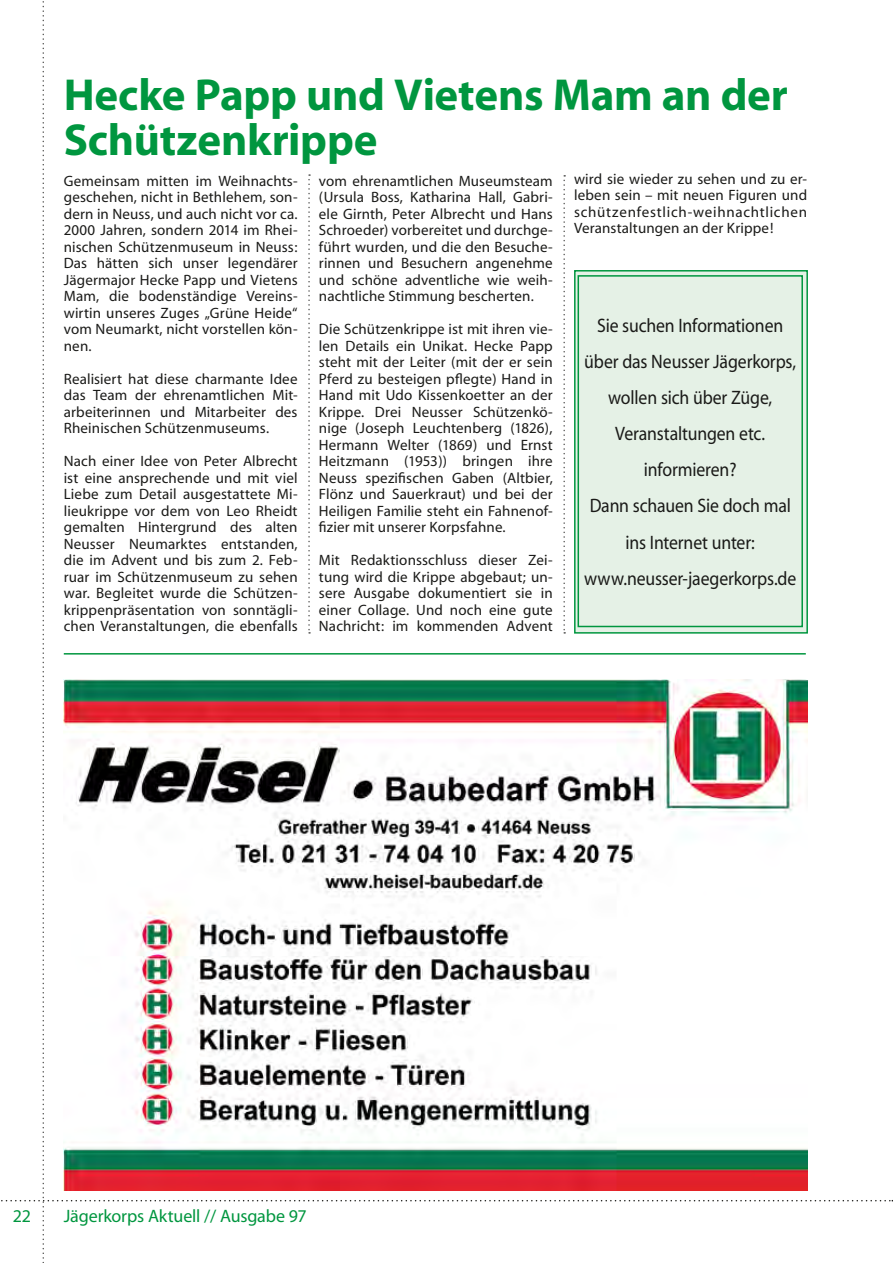
<style>
.page{position:relative;width:893px;height:1263px;background:#fff}
.page>*{position:absolute;margin:0;border:0;box-sizing:border-box;transform-origin:0 0}
.t1{font:700 45px/45px "Myriad";letter-spacing:-.005em;color:#00963f}
.t2{font:19.5px/36px "Myriad";letter-spacing:-.01em;color:#1a1a18;text-align:center;scale:.91 1}
.t3{font:18px "Myriad";letter-spacing:-.01em;color:#00963f}
.t4{font:15px/16.5px "Myriad";letter-spacing:.01em;color:#1a1a18;text-align:justify}
</style>
<div class="page">
<img style="left:64px;top:679px;width:744px;height:511px">
<div style="left:574px;top:270px;width:234px;height:364px;background:#e5f1e6;border:2px solid #00963f"></div>
<div style="left:577px;top:275px;width:226px;height:352px;border:2px solid #00963f"></div>
<hr style="left:64px;top:653px;width:742px;height:1px;background:#00963f">
<h1 class="t1" style="left:64px;top:74px;width:726px">Hecke Papp und Vietens Mam an der<br>Schützenkrippe</h1>
<p class="t4" style="left:574px;top:171px;width:235px">wird sie wieder zu sehen und zu er&shy;leben sein – mit neuen Figuren und schützenfestlich-weihnachtlichen Veranstaltungen an der Krippe!</p>
<p class="t4" style="left:64px;top:173px;width:235px">Gemeinsam mitten im Weihnachts&shy;geschehen, nicht in Bethlehem, son&shy;dern in Neuss, und auch nicht vor ca.<br>2000 Jahren, sondern 2014 im Rhei&shy;nischen Schützenmuseum in Neuss:<br>Das hätten sich unser legendärer Jägermajor Hecke Papp und Vietens Mam, die bodenständige Vereins&shy;wirtin unseres Zuges „Grüne Heide“ vom Neumarkt, nicht vorstellen kön&shy;nen.</p>
<p class="t4" style="left:64px;top:371px;width:235px">Realisiert hat diese charmante Idee das Team der ehrenamtlichen Mit&shy;arbeiterinnen und Mitarbeiter des Rheinischen Schützenmuseums.</p>
<p class="t4" style="left:64px;top:453px;width:235px">Nach einer Idee von Peter Albrecht ist eine ansprechende und mit viel Liebe zum Detail ausgestattete Mi&shy;lieukrippe vor dem von Leo Rheidt gemalten Hintergrund des alten Neusser Neumarktes entstanden, die im Advent und bis zum 2. Feb&shy;ruar im Schützenmuseum zu sehen war. Begleitet wurde die Schützen&shy;krippenpräsentation von sonntägli&shy;chen Veranstaltungen, die ebenfalls</p>
<p class="t4" style="left:319px;top:173px;width:235px">vom ehrenamtlichen Museumsteam (Ursula Boss, Katharina Hall, Gabri&shy;ele Girnth, Peter Albrecht und Hans Schroeder) vorbereitet und durchge&shy;führt wurden, und die den Besuche&shy;rinnen und Besuchern angenehme und schöne adventliche wie weih&shy;nachtliche Stimmung bescherten.</p>
<p class="t4" style="left:319px;top:321px;width:235px">Die Schützenkrippe ist mit ihren vie&shy;len Details ein Unikat. Hecke Papp steht mit der Leiter (mit der er sein Pferd zu besteigen pflegte) Hand in Hand mit Udo Kissenkoetter an der Krippe. Drei Neusser Schützenkö&shy;nige (Joseph Leuchtenberg (1826), Hermann Welter (1869) und Ernst Heitzmann (1953)) bringen ihre Neuss spezifischen Gaben (Altbier, Flönz und Sauerkraut) und bei der Heiligen Familie steht ein Fahnenof&shy;fizier mit unserer Korpsfahne.</p>
<p class="t4" style="left:319px;top:552px;width:235px">Mit Redaktionsschluss dieser Zei&shy;tung wird die Krippe abgebaut; un&shy;sere Ausgabe dokumentiert sie in einer Collage. Und noch eine gute Nachricht: im kommenden Advent</p>
<h2 class="t2" style="left:584px;top:309px;width:235px">Sie suchen Informationen über das Neusser Jägerkorps, wollen sich über Züge,<br>Veranstaltungen etc. informieren?<br>Dann schauen Sie doch mal ins Internet unter: www.neusser-jaegerkorps.de</h2>
<p class="t3" style="left:13px;top:1207px;width:20px">22</p>
<p class="t3" style="left:64px;top:1207px;width:245px">Jägerkorps Aktuell // Ausgabe 97</p>
</div>
